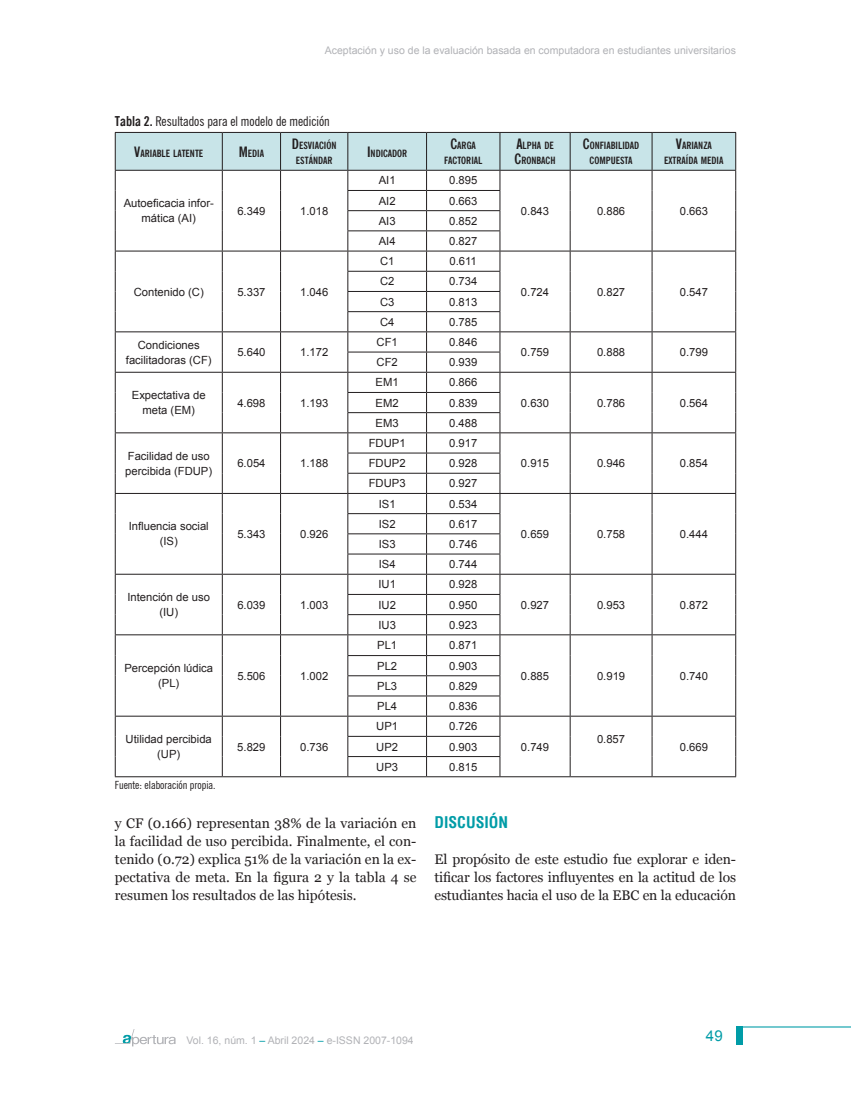
<style>
.page{position:relative;width:851px;height:1106px;background:#fff}
.page>*{position:absolute;margin:0;border:0;box-sizing:border-box;transform-origin:0 0}
.t1{font:700 condensed 15.75px "Helvetica";color:#009ca7}
.t2{font:15px "Arial";color:#009ca7}
.t3{font:13.8px/18px "Georgia";letter-spacing:-.005em;color:#221e1f;text-align:justify}
.t4{font:condensed 13.5px "News Gothic BT";color:#221e1f}
.t5{font:11.25px/15px "Arial";color:#221e1f;text-align:center}
.t6{font:condensed 11.25px "News Gothic BT";color:#221e1f}
.t7{font:10.5px "Arial";color:#b1b2b6}
.t8{font:700 condensed 10.05px/15px "News Gothic BT";color:#221e1f;text-align:center}
.s1{font-weight:700}
.s2{font-size:14.25px}
.s3{color:#009ca7}
</style>
<div class="page">
<svg style="left:115px;top:1029px;width:60px;height:17px"></svg>
<hr style="left:738px;top:1026px;width:112px;height:1px;background:#009ca7">
<div style="left:736px;top:1026px;width:6px;height:18px;background:#009ca7"></div>
<hr style="left:115px;top:776px;width:107px;height:1px;background:#221e1f">
<hr style="left:222px;top:776px;width:58px;height:1px;background:#221e1f">
<hr style="left:280px;top:776px;width:68px;height:1px;background:#221e1f">
<hr style="left:500px;top:776px;width:70px;height:1px;background:#221e1f">
<hr style="left:570px;top:776px;width:82px;height:1px;background:#221e1f">
<hr style="left:652px;top:776px;width:84px;height:1px;background:#221e1f">
<svg style="left:115px;top:132px;width:621px;height:644px"></svg>
<hr style="left:348px;top:776px;width:78px;height:1px;background:#221e1f">
<hr style="left:426px;top:776px;width:74px;height:1px;background:#221e1f">
<p class="t7" style="left:325px;top:43px;width:412px">Aceptación y uso de la evaluación basada en computadora en estudiantes universitarios</p>
<p class="t4" style="left:115px;top:113px;width:216px"><span class="s1">Tabla 2.</span> Resultados para el modelo de medición</p>
<p class="t8" style="left:134px;top:146px;width:70px"><span class="s2">V</span>ARIABLE LATENTE</p>
<p class="t8" style="left:239px;top:146px;width:27px"><span class="s2">M</span>EDIA</p>
<p class="t8" style="left:292px;top:138px;width:46px"><span class="s2">D</span>ESVIACIÓN<br>ESTÁNDAR</p>
<p class="t8" style="left:367px;top:146px;width:42px"><span class="s2">I</span> NDICADOR</p>
<p class="t8" style="left:444px;top:138px;width:40px"><span class="s2">C</span>ARGA<br>FACTORIAL</p>
<p class="t8" style="left:514px;top:138px;width:41px;text-align:left"><span class="s2">A</span>LPHA DE<br><span class="s2">C</span>RONBACH</p>
<p class="t8" style="left:583px;top:138px;width:58px"><span class="s2">C</span>ONFIABILIDAD<br>COMPUESTA</p>
<p class="t8" style="left:664px;top:138px;width:61px"><span class="s2">V</span>ARIANZA<br>EXTRAÍDA MEDIA</p>
<p class="t5" style="left:124px;top:196px;width:92px">Autoeficacia infor&shy;mática (AI)</p>
<p class="t5" style="left:237px;top:203px;width:30px">6.349</p>
<p class="t5" style="left:300px;top:203px;width:30px">1.018</p>
<p class="t5" style="left:378px;top:173px;width:18px">AI1</p>
<p class="t5" style="left:449px;top:173px;width:30px">0.895</p>
<p class="t5" style="left:378px;top:193px;width:18px">AI2</p>
<p class="t5" style="left:449px;top:193px;width:30px">0.663</p>
<p class="t5" style="left:378px;top:213px;width:18px">AI3</p>
<p class="t5" style="left:449px;top:213px;width:30px">0.852</p>
<p class="t5" style="left:378px;top:234px;width:18px">AI4</p>
<p class="t5" style="left:449px;top:234px;width:30px">0.827</p>
<p class="t5" style="left:521px;top:203px;width:30px">0.843</p>
<p class="t5" style="left:597px;top:203px;width:30px">0.886</p>
<p class="t5" style="left:679px;top:203px;width:30px">0.663</p>
<p class="t5" style="left:134px;top:284px;width:72px">Contenido (C)</p>
<p class="t5" style="left:237px;top:284px;width:30px">5.337</p>
<p class="t5" style="left:300px;top:284px;width:30px">1.046</p>
<p class="t5" style="left:126px;top:337px;width:87px">Condiciones facilitadoras (CF)</p>
<p class="t5" style="left:237px;top:345px;width:30px">5.640</p>
<p class="t5" style="left:300px;top:345px;width:30px">1.172</p>
<p class="t5" style="left:132px;top:388px;width:75px">Expectativa de meta (EM)</p>
<p class="t5" style="left:237px;top:395px;width:30px">4.698</p>
<p class="t5" style="left:300px;top:395px;width:30px">1.193</p>
<p class="t5" style="left:125px;top:448px;width:88px;text-align:left">Facilidad de uso percibida (FDUP)</p>
<p class="t5" style="left:237px;top:456px;width:30px">6.054</p>
<p class="t5" style="left:300px;top:456px;width:30px">1.188</p>
<p class="t5" style="left:129px;top:519px;width:82px">Influencia social (IS)</p>
<p class="t5" style="left:237px;top:526px;width:30px">5.343</p>
<p class="t5" style="left:300px;top:526px;width:30px">0.926</p>
<p class="t5" style="left:127px;top:590px;width:84px">Intención de uso (IU)</p>
<p class="t5" style="left:237px;top:597px;width:30px">6.039</p>
<p class="t5" style="left:300px;top:597px;width:30px">1.003</p>
<p class="t5" style="left:124px;top:660px;width:90px">Percepción lúdica (PL)</p>
<p class="t5" style="left:237px;top:668px;width:30px">5.506</p>
<p class="t5" style="left:300px;top:668px;width:30px">1.002</p>
<p class="t5" style="left:125px;top:731px;width:88px">Utilidad percibida (UP)</p>
<p class="t5" style="left:237px;top:739px;width:30px">5.829</p>
<p class="t5" style="left:300px;top:739px;width:30px">0.736</p>
<p class="t5" style="left:380px;top:254px;width:16px">C1</p>
<p class="t5" style="left:449px;top:254px;width:29px">0.611</p>
<p class="t5" style="left:380px;top:274px;width:16px">C2</p>
<p class="t5" style="left:449px;top:274px;width:30px">0.734</p>
<p class="t5" style="left:380px;top:294px;width:16px">C3</p>
<p class="t5" style="left:449px;top:294px;width:30px">0.813</p>
<p class="t5" style="left:380px;top:314px;width:16px">C4</p>
<p class="t5" style="left:449px;top:314px;width:30px">0.785</p>
<p class="t5" style="left:376px;top:335px;width:23px">CF1</p>
<p class="t5" style="left:449px;top:335px;width:30px">0.846</p>
<p class="t5" style="left:376px;top:355px;width:23px">CF2</p>
<p class="t5" style="left:449px;top:355px;width:30px">0.939</p>
<p class="t5" style="left:521px;top:284px;width:30px">0.724</p>
<p class="t5" style="left:597px;top:284px;width:30px">0.827</p>
<p class="t5" style="left:679px;top:284px;width:30px">0.547</p>
<p class="t5" style="left:521px;top:345px;width:30px">0.759</p>
<p class="t5" style="left:597px;top:345px;width:30px">0.888</p>
<p class="t5" style="left:679px;top:345px;width:30px">0.799</p>
<p class="t5" style="left:375px;top:375px;width:25px">EM1</p>
<p class="t5" style="left:449px;top:375px;width:30px">0.866</p>
<p class="t5" style="left:375px;top:395px;width:25px">EM2</p>
<p class="t5" style="left:449px;top:395px;width:30px">0.839</p>
<p class="t5" style="left:521px;top:395px;width:30px">0.630</p>
<p class="t5" style="left:597px;top:395px;width:30px">0.786</p>
<p class="t5" style="left:679px;top:395px;width:30px">0.564</p>
<p class="t5" style="left:375px;top:415px;width:25px">EM3</p>
<p class="t5" style="left:449px;top:415px;width:30px">0.488</p>
<p class="t5" style="left:368px;top:436px;width:38px">FDUP1</p>
<p class="t5" style="left:449px;top:436px;width:30px">0.917</p>
<p class="t5" style="left:368px;top:456px;width:38px">FDUP2</p>
<p class="t5" style="left:449px;top:456px;width:30px">0.928</p>
<p class="t5" style="left:521px;top:456px;width:30px">0.915</p>
<p class="t5" style="left:597px;top:456px;width:30px">0.946</p>
<p class="t5" style="left:679px;top:456px;width:30px">0.854</p>
<p class="t5" style="left:368px;top:476px;width:38px">FDUP3</p>
<p class="t5" style="left:449px;top:476px;width:30px">0.927</p>
<p class="t5" style="left:378px;top:496px;width:18px">IS1</p>
<p class="t5" style="left:449px;top:496px;width:30px">0.534</p>
<p class="t5" style="left:378px;top:516px;width:18px">IS2</p>
<p class="t5" style="left:449px;top:516px;width:30px">0.617</p>
<p class="t5" style="left:378px;top:536px;width:18px">IS3</p>
<p class="t5" style="left:449px;top:536px;width:30px">0.746</p>
<p class="t5" style="left:378px;top:557px;width:18px">IS4</p>
<p class="t5" style="left:449px;top:557px;width:30px">0.744</p>
<p class="t5" style="left:521px;top:526px;width:30px">0.659</p>
<p class="t5" style="left:597px;top:526px;width:30px">0.758</p>
<p class="t5" style="left:679px;top:526px;width:30px">0.444</p>
<p class="t5" style="left:378px;top:577px;width:19px">IU1</p>
<p class="t5" style="left:449px;top:577px;width:30px">0.928</p>
<p class="t5" style="left:378px;top:597px;width:19px">IU2</p>
<p class="t5" style="left:449px;top:597px;width:30px">0.950</p>
<p class="t5" style="left:521px;top:597px;width:30px">0.927</p>
<p class="t5" style="left:597px;top:597px;width:30px">0.953</p>
<p class="t5" style="left:679px;top:597px;width:30px">0.872</p>
<p class="t5" style="left:378px;top:617px;width:19px">IU3</p>
<p class="t5" style="left:449px;top:617px;width:30px">0.923</p>
<p class="t5" style="left:377px;top:638px;width:22px">PL1</p>
<p class="t5" style="left:449px;top:638px;width:30px">0.871</p>
<p class="t5" style="left:377px;top:658px;width:22px">PL2</p>
<p class="t5" style="left:449px;top:658px;width:30px">0.903</p>
<p class="t5" style="left:377px;top:678px;width:22px">PL3</p>
<p class="t5" style="left:449px;top:678px;width:30px">0.829</p>
<p class="t5" style="left:377px;top:699px;width:22px">PL4</p>
<p class="t5" style="left:449px;top:699px;width:30px">0.836</p>
<p class="t5" style="left:376px;top:719px;width:23px">UP1</p>
<p class="t5" style="left:449px;top:719px;width:30px">0.726</p>
<p class="t5" style="left:521px;top:668px;width:30px">0.885</p>
<p class="t5" style="left:597px;top:668px;width:30px">0.919</p>
<p class="t5" style="left:679px;top:668px;width:30px">0.740</p>
<p class="t5" style="left:597px;top:731px;width:30px">0.857</p>
<p class="t5" style="left:376px;top:739px;width:23px">UP2</p>
<p class="t5" style="left:449px;top:739px;width:30px">0.903</p>
<p class="t5" style="left:679px;top:739px;width:30px">0.669</p>
<p class="t5" style="left:376px;top:759px;width:23px">UP3</p>
<p class="t5" style="left:449px;top:759px;width:30px">0.815</p>
<p class="t5" style="left:521px;top:739px;width:30px">0.749</p>
<p class="t6" style="left:115px;top:778px;width:102px">Fuente: elaboración propia.</p>
<p class="t3" style="left:115px;top:814px;width:303px">y CF (0.166) representan 38% de la variación en la facilidad de uso percibida. Finalmente, el con&shy;tenido (0.72) explica 51% de la variación en la ex&shy;pectativa de meta. En la figura 2 y la tabla 4 se resumen los resultados de las hipótesis.</p>
<h1 class="t1" style="left:434px;top:812px;width:75px">DISCUSIÓN</h1>
<p class="t3" style="left:434px;top:850px;width:303px">El propósito de este estudio fue explorar e iden&shy;tificar los factores influyentes en la actitud de los estudiantes hacia el uso de la EBC en la educación</p>
<p class="t7" style="left:186px;top:1033px;width:229px">Vol. 16, núm. 1 <span class="s3">–</span> Abril 2024 <span class="s3">–</span> e-ISSN 2007-1094</p>
<h2 class="t2" style="left:705px;top:1026px;width:18px">49</h2>
</div>
